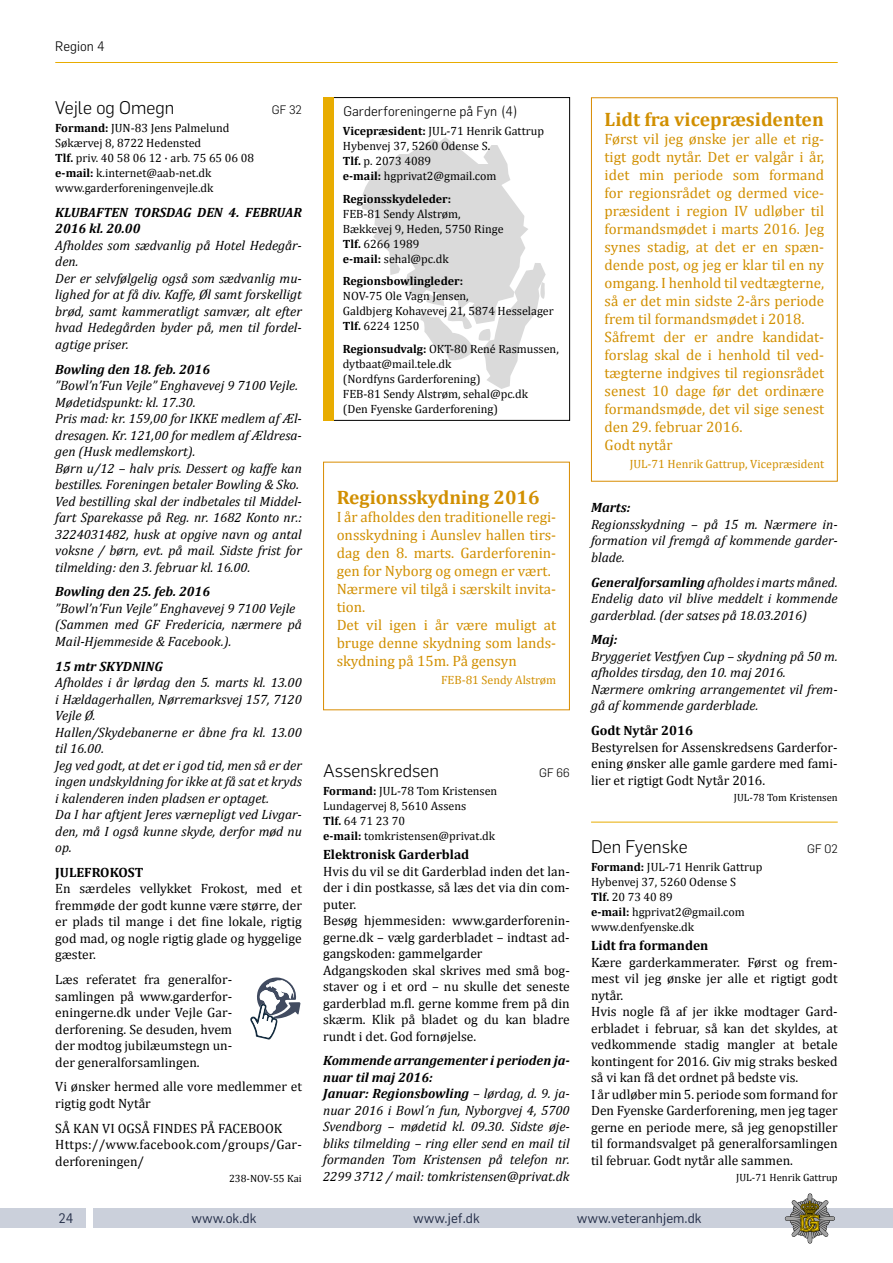
<style>
.page{position:relative;width:893px;height:1263px;background:#fff}
.page>*{position:absolute;margin:0;border:0;box-sizing:border-box;transform-origin:0 0}
.t1{font:700 19.5px "Cambria";color:#d18f00}
.t2{font:300 18px "Flama";color:#000}
.t3{font:15px/18px "Cambria";color:#d18f00}
.t4{font:italic 13.5px/16.5px "Cambria";color:#000}
.t5{font:13.5px/16.5px "Cambria";color:#000}
.t6{font:italic 700 13.5px/16.5px "Cambria";color:#000}
.t7{font:700 13.5px "Cambria";color:#000}
.t8{font:13.5px "Flama";color:#252f49}
.t9{font:300 13.5px "Flama";color:#000}
.t10{font:12px/15px "Cambria";color:#000}
.t11{font:12px "Cambria";color:#d18f00}
.t12{font:700 12px "Cambria";color:#000}
.t13{font:300 12px "Flama";color:#000}
.t14{font:10.5px "Cambria";color:#000}
.s1{font-weight:700}
</style>
<div class="page">
<hr style="left:591px;top:822px;width:247px;height:1px;background:#e8ac00">
<div style="left:94px;top:1209px;width:799px;height:19px;background:#cbd0db"></div>
<div style="left:0;top:1209px;width:85px;height:19px;background:#cbd0db"></div>
<svg style="left:785px;top:1193px;width:50px;height:50px"></svg>
<hr style="left:55px;top:62px;width:783px;height:1px;background:#e8ac00">
<svg style="left:250px;top:977px;width:51px;height:63px"></svg>
<svg style="left:334px;top:97px;width:236px;height:324px"></svg>
<div style="left:323px;top:97px;width:11px;height:324px;background:#e8ac00"></div>
<div style="left:591px;top:97px;width:247px;height:385px;border:1px solid #d98c00"></div>
<div style="left:323px;top:462px;width:247px;height:248px;border:1px solid #d98c00"></div>
<p class="t9" style="left:55px;top:38px;width:51px">Region 4</p>
<h2 class="t2" style="left:55px;top:96px;width:120px">Vejle og Omegn</h2>
<p class="t13" style="left:272px;top:102px;width:32px">GF 32</p>
<p class="t10" style="left:55px;top:121px;width:200px"><span class="s1">Formand:</span> JUN-83 Jens Palmelund<br>Søkærvej 8, 8722 Hedensted<br><span class="s1">Tlf.</span> priv. 40 58 06 12 · arb. 75 65 06 08 <span class="s1">e-mail:</span> k.internet@aab-net.dk www.garderforeningenvejle.dk</p>
<p class="t6" style="left:55px;top:203px;width:248px">KLUBAFTEN TORSDAG DEN 4. FEBRUAR<br>2016 kl. 20.00</p>
<p class="t4" style="left:55px;top:236px;width:248px">Afholdes som sædvanlig på Hotel Hedegår&shy;den.<br>Der er selvfølgelig også som sædvanlig mu&shy;lighed for at få div. Kaffe, Øl samt forskelligt brød, samt kammeratligt samvær, alt efter hvad Hedegården byder på, men til fordel&shy;agtige priser.</p>
<p class="t6" style="left:55px;top:360px;width:156px">Bowling den 18. feb. 2016</p>
<p class="t4" style="left:55px;top:377px;width:248px">”Bowl’n’Fun Vejle” Enghavevej 9 7100 Vejle.<br>Mødetidspunkt: kl. 17.30.<br>Pris mad: kr. 159,00 for IKKE medlem af Æl&shy;dresagen. Kr. 121,00 for medlem af Ældresa&shy;gen (Husk medlemskort).<br>Børn u/12 – halv pris. Dessert og kaffe kan bestilles. Foreningen betaler Bowling &amp; Sko.<br>Ved bestilling skal der indbetales til Middel&shy;fart Sparekasse på Reg. nr. 1682 Konto nr.:<br>3224031482, husk at opgive navn og antal voksne / børn, evt. på mail. Sidste frist for tilmelding: den 3. februar kl. 16.00.</p>
<p class="t6" style="left:55px;top:583px;width:156px">Bowling den 25. feb. 2016</p>
<p class="t4" style="left:55px;top:599px;width:248px">”Bowl’n’Fun Vejle” Enghavevej 9 7100 Vejle (Sammen med GF Fredericia, nærmere på<br>Mail-Hjemmeside &amp; Facebook.).</p>
<p class="t6" style="left:55px;top:657px;width:109px">15 mtr SKYDNING</p>
<p class="t4" style="left:55px;top:674px;width:248px">Afholdes i år lørdag den 5. marts kl. 13.00 i Hældagerhallen, Nørremarksvej 157, 7120<br>Vejle Ø.<br>Hallen/Skydebanerne er åbne fra kl. 13.00 til 16.00.<br>Jeg ved godt, at det er i god tid, men så er der ingen undskyldning for ikke at få sat et kryds i kalenderen inden pladsen er optaget.<br>Da I har aftjent Jeres værnepligt ved Livgar&shy;den, må I også kunne skyde, derfor mød nu op.</p>
<p class="t7" style="left:55px;top:863px;width:90px">JULEFROKOST</p>
<p class="t5" style="left:55px;top:880px;width:248px;text-align:justify">En særdeles vellykket Frokost, med et fremmøde der godt kunne være større, der er plads til mange i det fine lokale, rigtig god mad, og nogle rigtig glade og hyggelige gæster.</p>
<p class="t5" style="left:55px;top:971px;width:178px;text-align:justify">Læs referatet fra generalfor&shy;samlingen på www.garderfor&shy;eningerne.dk under Vejle Gar&shy;derforening. Se desuden, hvem der modtog jubilæumstegn un&shy;der generalforsamlingen.</p>
<p class="t5" style="left:55px;top:1078px;width:248px">Vi ønsker hermed alle vore medlemmer et rigtig godt Nytår</p>
<p class="t5" style="left:55px;top:1119px;width:248px">SÅ KAN VI OGSÅ FINDES PÅ FACEBOOK<br>Https://www.facebook.com/groups/Gar&shy;derforeningen/</p>
<p class="t14" style="left:229px;top:1172px;width:74px">238-NOV-55 Kai</p>
<p class="t9" style="left:343px;top:103px;width:176px">Garderforeningerne på Fyn (4)</p>
<p class="t10" style="left:343px;top:124px;width:203px"><span class="s1">Vicepræsident:</span> JUL-71 Henrik Gattrup<br>Hybenvej 37, 5260 Odense S.<br><span class="s1">Tlf.</span> p. 2073 4089<br><span class="s1">e-mail:</span> hgprivat2@gmail.com</p>
<p class="t12" style="left:343px;top:190px;width:110px">Regionsskydeleder:</p>
<p class="t10" style="left:343px;top:206px;width:162px">FEB-81 Sendy Alstrøm,<br>Bækkevej 9, Heden, 5750 Ringe<br><span class="s1">Tlf.</span> 6266 1989<br><span class="s1">e-mail:</span> sehal@pc.dk</p>
<p class="t12" style="left:343px;top:273px;width:122px">Regionsbowlingleder:</p>
<p class="t10" style="left:343px;top:289px;width:212px">NOV-75 Ole Vagn Jensen,<br>Galdbjerg Kohavevej 21, 5874 Hesselager<br><span class="s1">Tlf.</span> 6224 1250</p>
<p class="t10" style="left:343px;top:341px;width:217px"><span class="s1">Regionsudvalg:</span> OKT-80 René Rasmussen, dytbaat@mail.tele.dk<br>(Nordfyns Garderforening)<br>FEB-81 Sendy Alstrøm, sehal@pc.dk<br>(Den Fyenske Garderforening)</p>
<h1 class="t1" style="left:337px;top:483px;width:205px">Regionsskydning 2016</h1>
<p class="t3" style="left:337px;top:507px;width:221px">I år afholdes den traditionelle regi&shy;onsskydning i Aunslev hallen tirs&shy;dag den 8. marts. Garderforenin&shy;gen for Nyborg og omegn er vært.<br>Nærmere vil tilgå i særskilt invita&shy;tion.<br>Det vil igen i år være muligt at bruge denne skydning som lands&shy;skydning på 15m. På gensyn</p>
<p class="t11" style="left:441px;top:672px;width:117px">FEB-81 Sendy Alstrøm</p>
<h2 class="t2" style="left:323px;top:759px;width:117px">Assenskredsen</h2>
<p class="t13" style="left:539px;top:765px;width:32px">GF 66</p>
<p class="t10" style="left:323px;top:783px;width:176px"><span class="s1">Formand:</span> JUL-78 Tom Kristensen<br>Lundagervej 8, 5610 Assens<br><span class="s1">Tlf.</span> 64 71 23 70<br><span class="s1">e-mail:</span> tomkristensen@privat.dk</p>
<p class="t7" style="left:323px;top:845px;width:148px">Elektronisk Garderblad</p>
<p class="t5" style="left:323px;top:863px;width:248px">Hvis du vil se dit Garderblad inden det lan&shy;der i din postkasse, så læs det via din com&shy;puter.<br>Besøg hjemmesiden: www.garderforenin&shy;gerne.dk – vælg garderbladet – indtast ad&shy;gangskoden: gammelgarder Adgangskoden skal skrives med små bog&shy;staver og i et ord – nu skulle det seneste garderblad m.fl. gerne komme frem på din skærm. Klik på bladet og du kan bladre rundt i det. God fornøjelse.</p>
<p class="t4" style="left:323px;top:1052px;width:248px"><span class="s1">Kommende arrangementer i perioden ja&shy;nuar til maj 2016:<br>Januar: Regionsbowling</span> – lørdag, d. 9. ja&shy;nuar 2016 i Bowl´n fun, Nyborgvej 4, 5700<br>Svendborg – mødetid kl. 09.30. Sidste øje&shy;bliks tilmelding – ring eller send en mail til formanden Tom Kristensen på telefon nr.<br>2299 3712 / mail: tomkristensen@privat.dk</p>
<h1 class="t1" style="left:605px;top:106px;width:221px">Lidt fra vicepræsidenten</h1>
<p class="t3" style="left:605px;top:130px;width:221px">Først vil jeg ønske jer alle et rig&shy;tigt godt nytår. Det er valgår i år, idet min periode som formand for regionsrådet og dermed vice&shy;præsident i region IV udløber til formandsmødet i marts 2016. Jeg synes stadig, at det er en spæn&shy;dende post, og jeg er klar til en ny omgang. I henhold til vedtægterne, så er det min sidste 2-års periode frem til formandsmødet i 2018.<br>Såfremt der er andre kandidat&shy;forslag skal de i henhold til ved&shy;tægterne indgives til regionsrådet senest 10 dage før det ordinære formandsmøde, det vil sige senest den 29. februar 2016.<br>Godt nytår</p>
<p class="t11" style="left:630px;top:457px;width:196px">JUL-71 Henrik Gattrup, Vicepræsident</p>
<p class="t6" style="left:591px;top:499px;width:41px">Marts:</p>
<p class="t4" style="left:591px;top:515px;width:248px;text-align:justify">Regionsskydning – på 15 m. Nærmere in&shy;formation vil fremgå af kommende garder&shy;blade.</p>
<p class="t4" style="left:591px;top:573px;width:248px;text-align:justify"><span class="s1">Generalforsamling</span> afholdes i marts måned.<br>Endelig dato vil blive meddelt i kommende garderblad. (der satses på 18.03.2016)</p>
<p class="t6" style="left:591px;top:631px;width:28px">Maj:</p>
<p class="t4" style="left:591px;top:647px;width:248px">Bryggeriet Vestfyen Cup – skydning på 50 m. afholdes tirsdag, den 10. maj 2016.<br>Nærmere omkring arrangementet vil frem&shy;gå af kommende garderblade.</p>
<p class="t7" style="left:591px;top:721px;width:104px">Godt Nytår 2016</p>
<p class="t5" style="left:591px;top:739px;width:248px;text-align:justify">Bestyrelsen for Assenskredsens Garderfor&shy;ening ønsker alle gamle gardere med fami&shy;lier et rigtigt Godt Nytår 2016.</p>
<p class="t14" style="left:734px;top:791px;width:105px">JUL-78 Tom Kristensen</p>
<h2 class="t2" style="left:591px;top:835px;width:98px">Den Fyenske</h2>
<p class="t13" style="left:807px;top:841px;width:32px">GF 02</p>
<p class="t10" style="left:591px;top:859px;width:173px"><span class="s1">Formand:</span> JUL-71 Henrik Gattrup<br>Hybenvej 37, 5260 Odense S<br><span class="s1">Tlf.</span> 20 73 40 89<br><span class="s1">e-mail:</span> hgprivat2@gmail.com www.denfyenske.dk</p>
<p class="t7" style="left:591px;top:936px;width:119px">Lidt fra formanden</p>
<p class="t5" style="left:591px;top:954px;width:248px">Kære garderkammerater. Først og frem&shy;mest vil jeg ønske jer alle et rigtigt godt nytår.<br>Hvis nogle få af jer ikke modtager Gard&shy;erbladet i februar, så kan det skyldes, at vedkommende stadig mangler at betale kontingent for 2016. Giv mig straks besked så vi kan få det ordnet på bedste vis.<br>I år udløber min 5. periode som formand for Den Fyenske Garderforening, men jeg tager gerne en periode mere, så jeg genopstiller til formandsvalget på generalforsamlingen til februar. Godt nytår alle sammen.</p>
<p class="t14" style="left:736px;top:1171px;width:103px">JUL-71 Henrik Gattrup</p>
<p class="t8" style="left:58px;top:1210px;width:17px">24</p>
<p class="t8" style="left:191px;top:1210px;width:67px">www.ok.dk</p>
<p class="t8" style="left:413px;top:1210px;width:68px">www.jef.dk</p>
<p class="t8" style="left:577px;top:1210px;width:126px">www.veteranhjem.dk</p>
</div>
